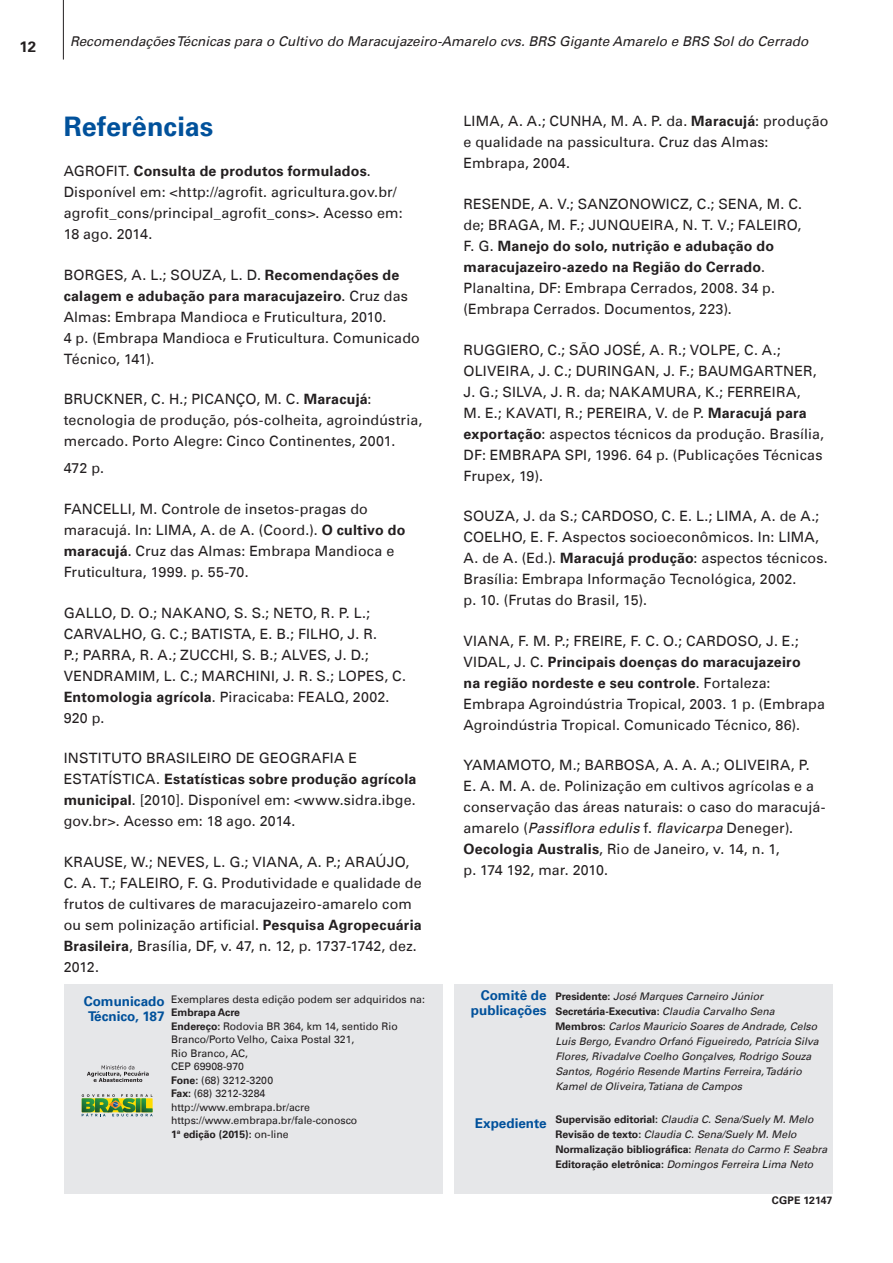
<style>
.page{position:relative;width:893px;height:1263px;background:#fff}
.page>*{position:absolute;margin:0;border:0;box-sizing:border-box;transform-origin:0 0}
.Corpo_de_texto_1{font:700 27px "Univers LT";letter-spacing:.005em;color:#01519b}
.t1{font:700 15px "Univers LT";color:#231f20}
.Corpo_de_texto_1-2{font:14.25px/21px "Univers LT";letter-spacing:.01em;color:#231f20}
.t2{font:italic 13.5px "Univers LT";color:#231f20}
.t3{font:700 13.5px/15px "Univers LT";color:#01519b;text-align:center}
.t4{font:italic 10.5px/15px "Univers LT";color:#231f20}
.t5{font:10.5px/13.5px "Univers LT";color:#231f20}
.Nr_comunicado{font:700 10.5px "Univers LT";color:#231f20}
.s1{font-weight:700}
.s2{font-weight:400}
.s3{font-style:italic}
.s4{font-weight:700;font-style:normal}
.s5{font-weight:400;font-style:italic}
</style>
<div class="page">
<hr style="left:63px;top:0;width:1px;height:60px;background:#231f20">
<div style="left:64px;top:985px;width:378px;height:209px;background:#e6e7e9"></div>
<div style="left:454px;top:984px;width:378px;height:209px;background:#e6e7e9"></div>
<svg style="left:82px;top:1094px;width:71px;height:22px"></svg>
<svg style="left:87px;top:1065px;width:62px;height:17px"></svg>
<p class="t1" style="left:19px;top:38px;width:18px">12</p>
<p class="t2" style="left:70px;top:33px;width:740px">Recomendações Técnicas para o Cultivo do Maracujazeiro-Amarelo cvs. BRS Gigante Amarelo e BRS Sol do Cerrado</p>
<p class="Corpo_de_texto_1" style="left:64px;top:110px;width:151px">Referências</p>
<p class="Corpo_de_texto_1-2" style="left:64px;top:161px;width:340px">AGROFIT. <span class="s1">Consulta de produtos formulados</span>.<br>Disponível em: &lt;http://agrofit. agricultura.gov.br/ agrofit_cons/principal_agrofit_cons&gt;. Acesso em:<br>18 ago. 2014.</p>
<p class="Corpo_de_texto_1-2" style="left:64px;top:264px;width:358px">BORGES, A. L.; SOUZA, L. D. <span class="s1">Recomendações de calagem e adubação para maracujazeiro</span>. Cruz das Almas: Embrapa Mandioca e Fruticultura, 2010.<br>4 p. (Embrapa Mandioca e Fruticultura. Comunicado Técnico, 141).</p>
<p class="Corpo_de_texto_1-2" style="left:64px;top:389px;width:360px">BRUCKNER, C. H.; PICANÇO, M. C. <span class="s1">Maracujá</span>: tecnologia de produção, pós-colheita, agroindústria, mercado. Porto Alegre: Cinco Continentes, 2001.</p>
<p class="Corpo_de_texto_1-2" style="left:64px;top:458px;width:42px">472 p.</p>
<p class="Corpo_de_texto_1-2" style="left:64px;top:498px;width:343px">FANCELLI, M. Controle de insetos-pragas do maracujá. In: LIMA, A. de A. (Coord.). <span class="s1">O cultivo do maracujá</span>. Cruz das Almas: Embrapa Mandioca e Fruticultura, 1999. p. 55-70.</p>
<p class="Corpo_de_texto_1-2" style="left:64px;top:602px;width:344px">GALLO, D. O.; NAKANO, S. S.; NETO, R. P. L.; CARVALHO, G. C.; BATISTA, E. B.; FILHO, J. R.<br>P.; PARRA, R. A.; ZUCCHI, S. B.; ALVES, J. D.; VENDRAMIM, L. C.; MARCHINI, J. R. S.; LOPES, C.<br><span class="s1">Entomologia agrícola</span>. Piracicaba: FEALQ, 2002.<br>920 p.</p>
<p class="Corpo_de_texto_1-2" style="left:64px;top:748px;width:354px">INSTITUTO BRASILEIRO DE GEOGRAFIA E ESTATÍSTICA. <span class="s1">Estatísticas sobre produção agrícola municipal</span>. [2010]. Disponível em: &lt;www.sidra.ibge. gov.br&gt;. Acesso em: 18 ago. 2014.</p>
<p class="Corpo_de_texto_1-2" style="left:64px;top:851px;width:359px">KRAUSE, W.; NEVES, L. G.; VIANA, A. P.; ARAÚJO, C. A. T.; FALEIRO, F. G. Produtividade e qualidade de frutos de cultivares de maracujazeiro-amarelo com ou sem polinização artificial. <span class="s1">Pesquisa Agropecuária Brasileira</span>, Brasília, DF, v. 47, n. 12, p. 1737-1742, dez.<br>2012.</p>
<p class="t5" style="left:171px;top:992px;width:255px">Exemplares desta edição podem ser adquiridos na:</p>
<p class="Nr_comunicado" style="left:171px;top:1006px;width:71px">Embrapa Acre</p>
<p class="t5" style="left:171px;top:1019px;width:228px"><span class="s1">Endereço:</span> Rodovia BR 364, km 14, sentido Rio<br>Branco/Porto Velho, Caixa Postal 321,<br>Rio Branco, AC,</p>
<p class="t5" style="left:171px;top:1060px;width:74px">CEP 69908-970</p>
<p class="t5" style="left:171px;top:1073px;width:104px"><span class="s1">Fone:</span> (68) 3212-3200</p>
<p class="t5" style="left:171px;top:1087px;width:96px"><span class="s1">Fax:</span> (68) 3212-3284</p>
<p class="t5" style="left:171px;top:1100px;width:140px">http://www.embrapa.br/acre</p>
<p class="t5" style="left:171px;top:1114px;width:188px">https://www.embrapa.br/fale-conosco</p>
<p class="Nr_comunicado" style="left:171px;top:1128px;width:119px">1ª edição (2015): <span class="s2">on-line</span></p>
<p class="t3" style="left:84px;top:994px;width:83px">Comunicado<br>Técnico, 187</p>
<p class="Corpo_de_texto_1-2" style="left:463px;top:111px;width:366px">LIMA, A. A.; CUNHA, M. A. P. da. <span class="s1">Maracujá</span>: produção e qualidade na passicultura. Cruz das Almas:<br>Embrapa, 2004.</p>
<p class="Corpo_de_texto_1-2" style="left:463px;top:193px;width:340px">RESENDE, A. V.; SANZONOWICZ, C.; SENA, M. C. de; BRAGA, M. F.; JUNQUEIRA, N. T. V.; FALEIRO, F. G. <span class="s1">Manejo do solo, nutrição e adubação do maracujazeiro-azedo na Região do Cerrado</span>.<br>Planaltina, DF: Embrapa Cerrados, 2008. 34 p. (Embrapa Cerrados. Documentos, 223).</p>
<p class="Corpo_de_texto_1-2" style="left:463px;top:339px;width:362px">RUGGIERO, C.; SÃO JOSÉ, A. R.; VOLPE, C. A.; OLIVEIRA, J. C.; DURINGAN, J. F.; BAUMGARTNER, J. G.; SILVA, J. R. da; NAKAMURA, K.; FERREIRA,<br>M. E.; KAVATI, R.; PEREIRA, V. de P. <span class="s1">Maracujá para exportação</span>: aspectos técnicos da produção. Brasília, DF: EMBRAPA SPI, 1996. 64 p. (Publicações Técnicas Frupex, 19).</p>
<p class="Corpo_de_texto_1-2" style="left:463px;top:506px;width:366px">SOUZA, J. da S.; CARDOSO, C. E. L.; LIMA, A. de A.; COELHO, E. F. Aspectos socioeconômicos. In: LIMA, A. de A. (Ed.). <span class="s1">Maracujá produção</span>: aspectos técnicos.<br>Brasília: Embrapa Informação Tecnológica, 2002.<br>p. 10. (Frutas do Brasil, 15).</p>
<p class="Corpo_de_texto_1-2" style="left:463px;top:630px;width:363px">VIANA, F. M. P.; FREIRE, F. C. O.; CARDOSO, J. E.; VIDAL, J. C. <span class="s1">Principais doenças do maracujazeiro<br>na região nordeste e seu controle</span>. Fortaleza:<br>Embrapa Agroindústria Tropical, 2003. 1 p. (Embrapa Agroindústria Tropical. Comunicado Técnico, 86).</p>
<p class="Corpo_de_texto_1-2" style="left:463px;top:755px;width:364px">YAMAMOTO, M.; BARBOSA, A. A. A.; OLIVEIRA, P.<br>E. A. M. A. de. Polinização em cultivos agrícolas e a conservação das áreas naturais: o caso do maracujá&shy;amarelo (<span class="s3">Passiflora edulis</span> f. <span class="s3">flavicarpa</span> Deneger).<br><span class="s1">Oecologia Australis</span>, Rio de Janeiro, v. 14, n. 1,<br>p. 174 192, mar. 2010.</p>
<p class="t3" style="left:481px;top:988px;width:68px">Comitê de</p>
<p class="t3" style="left:471px;top:1003px;width:77px">publicações</p>
<p class="t3" style="left:475px;top:1116px;width:73px">Expediente</p>
<p class="t4" style="left:555px;top:989px;width:210px"><span class="s4">Presidente:</span> José Marques Carneiro Júnior</p>
<p class="Nr_comunicado" style="left:555px;top:1005px;width:221px">Secretária-Executiva: <span class="s5">Claudia Carvalho Sena</span></p>
<p class="t4" style="left:555px;top:1019px;width:265px"><span class="s4">Membros:</span> Carlos Mauricio Soares de Andrade, Celso Luis Bergo, Evandro Orfanó Figueiredo, Patrícia Silva Flores, Rivadalve Coelho Gonçalves, Rodrigo Souza Santos, Rogério Resende Martins Ferreira, Tadário Kamel de Oliveira, Tatiana de Campos</p>
<p class="t4" style="left:555px;top:1112px;width:260px"><span class="s4">Supervisão editorial:</span> Claudia C. Sena/Suely M. Melo</p>
<p class="t4" style="left:555px;top:1127px;width:243px"><span class="s4">Revisão de texto:</span> Claudia C. Sena/Suely M. Melo</p>
<p class="Nr_comunicado" style="left:555px;top:1143px;width:274px">Normalização bibliográfica: <span class="s5">Renata do Carmo F. Seabra</span></p>
<p class="t4" style="left:555px;top:1157px;width:259px"><span class="s4">Editoração eletrônica:</span> Domingos Ferreira Lima Neto</p>
<p class="Nr_comunicado" style="left:772px;top:1194px;width:62px">CGPE 12147</p>
</div>
